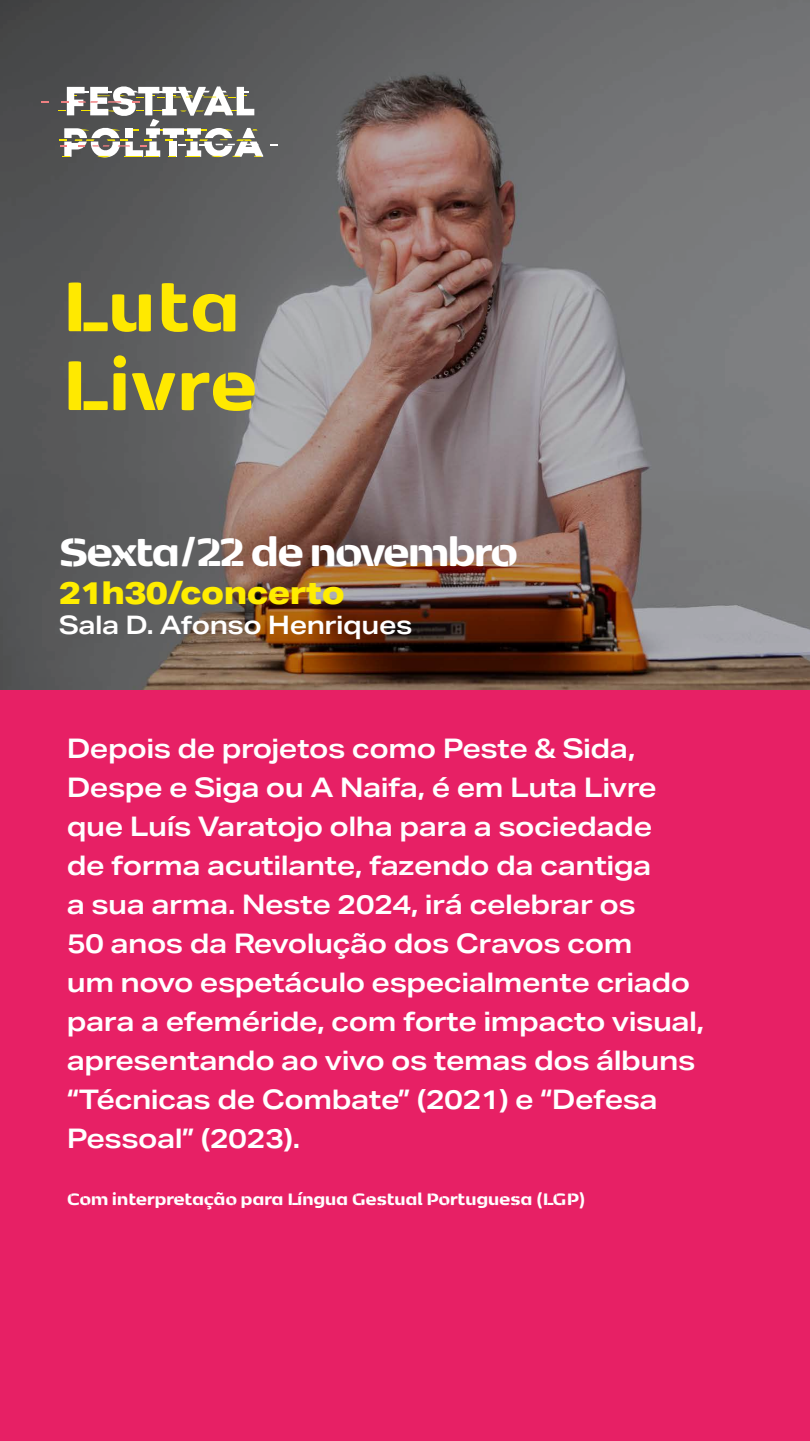
<style>
.page{position:relative;width:810px;height:1441px;background:#fff}
.page>*{position:absolute;margin:0;border:0;box-sizing:border-box;transform-origin:0 0}
.t1{font:800 82.5px/78.8px "Kobenhavn Sans Stencil";color:#ffe900}
.t2{font:800 46.5px "Kobenhavn Sans Stencil";letter-spacing:-.055em;color:#fff}
.t3{font:800 31.5px "Aktiv Grotesk Ex";letter-spacing:-.02em;color:#ffed00}
.t4{font:600 27px/39px "Aktiv Grotesk Ex";letter-spacing:-.02em;color:#fff}
.t5{font:600 25.5px "Aktiv Grotesk Ex";letter-spacing:-.02em;color:#fff}
.t6{font:800 19.5px "Kobenhavn Sans Stencil";letter-spacing:-.02em;color:#fff}
</style>
<div class="page">
<svg style="left:0;top:0;width:810px;height:691px;background:#716866"></svg>
<div style="left:0;top:691px;width:810px;height:750px;background:#e72065"></div>
<svg style="left:41px;top:101px;width:7px;height:2px"></svg>
<svg style="left:58px;top:83px;width:205px;height:79px"></svg>
<h1 class="t1" style="left:61px;top:260px;width:198px">Luta<br>Livre</h1>
<h2 class="t2" style="left:59px;top:517px;width:461px">Sexta/22 de novembro</h2>
<p class="t3" style="left:59px;top:574px;width:288px">21h30/concerto</p>
<p class="t5" style="left:59px;top:611px;width:355px">Sala D. Afonso Henriques</p>
<p class="t4" style="left:67px;top:729px;width:639px">Depois de projetos como Peste &amp; Sida, Despe e Siga ou A Naifa, é em Luta Livre que Luís Varatojo olha para a sociedade<br>de forma acutilante, fazendo da cantiga<br>a sua arma. Neste 2024, irá celebrar os<br>50 anos da Revolução dos Cravos com<br>um novo espetáculo especialmente criado para a efeméride, com forte impacto visual, apresentando ao vivo os temas dos álbuns “Técnicas de Combate” (2021) e “Defesa Pessoal” (2023).</p>
<p class="t6" style="left:67px;top:1185px;width:521px">Com interpretação para Língua Gestual Portuguesa (LGP)</p>
</div>
